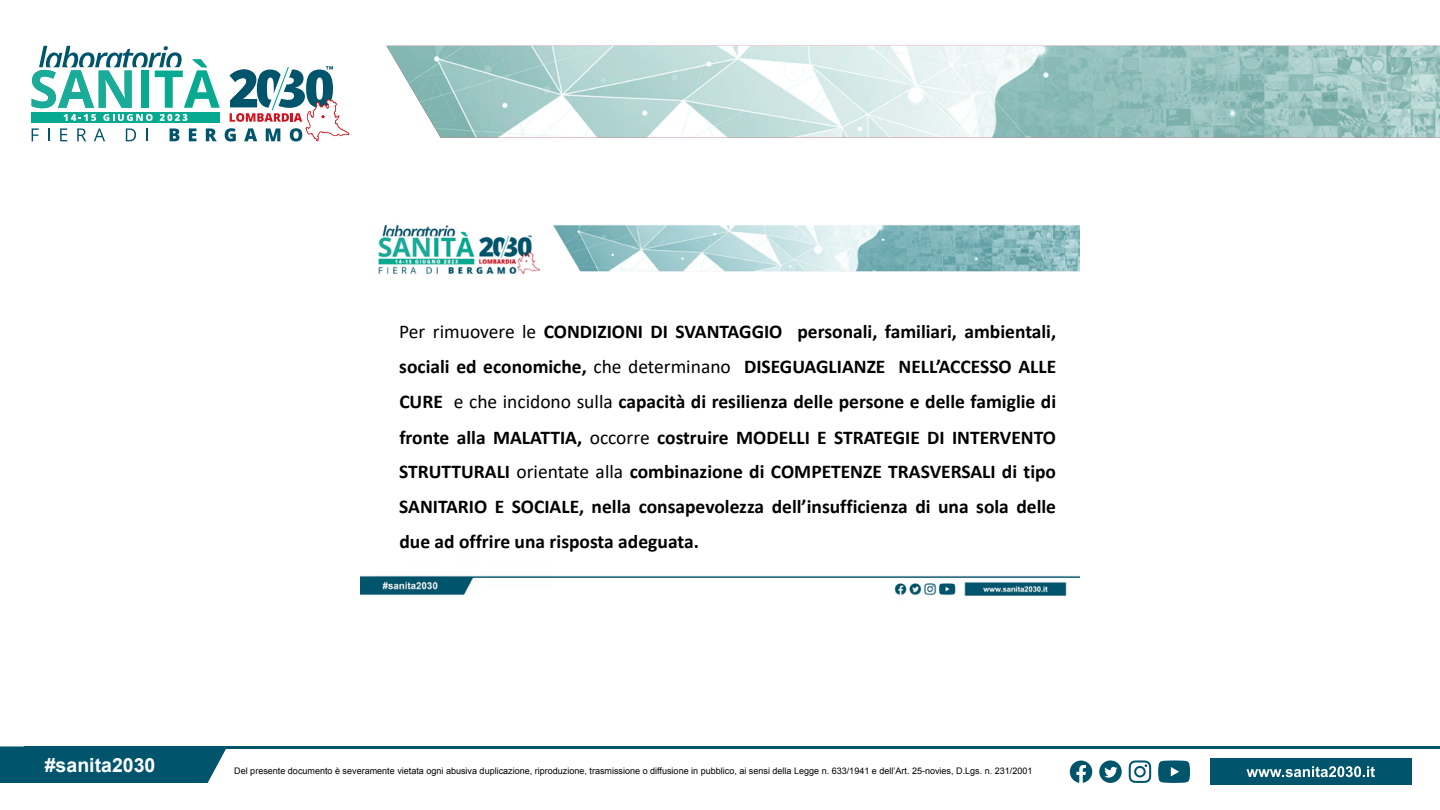
<style>
.page{position:relative;width:1440px;height:810px;background:#fff}
.page>*{position:absolute;margin:0;border:0;box-sizing:border-box;transform-origin:0 0}
.t1{font:700 19.5px/35.1px "Calibri";color:#000;text-align:justify}
.t2{font:700 19.5px "Arial";color:#fff}
.t3{font:9px "Arial";color:#000}
.s1{font-weight:400}
</style>
<div class="page">
<img style="left:386px;top:46px;width:1054px;height:92px">
<svg style="left:32px;top:46px;width:317px;height:95px"></svg>
<div style="left:0;top:746px;width:226px;height:37px;background:#00546b"></div>
<div style="left:1210px;top:759px;width:201px;height:26px;background:#00546b"></div>
<hr style="left:24px;top:746px;width:1416px;height:3px;background:#00546b">
<svg style="left:1247px;top:766px;width:128px;height:11px"></svg>
<svg style="left:1129px;top:760px;width:22px;height:23px"></svg>
<svg style="left:1158px;top:760px;width:32px;height:23px"></svg>
<svg style="left:1070px;top:761px;width:22px;height:22px"></svg>
<svg style="left:1099px;top:760px;width:23px;height:23px"></svg>
<img style="left:360px;top:224px;width:720px;height:372px">
<p class="t1" style="left:399px;top:313px;width:658px"><span class="s1">Per rimuovere le</span> CONDIZIONI DI SVANTAGGIO personali, familiari, ambientali, sociali ed economiche, <span class="s1">che determinano</span> DISEGUAGLIANZE NELL’ACCESSO ALLE CURE <span class="s1">e che incidono sulla</span> capacità di resilienza delle persone e delle famiglie di fronte alla MALATTIA, <span class="s1">occorre</span> costruire MODELLI E STRATEGIE DI INTERVENTO STRUTTURALI <span class="s1">orientate alla</span> combinazione di COMPETENZE TRASVERSALI di tipo SANITARIO E SOCIALE, nella consapevolezza dell’insufficienza di una sola delle due ad offrire una risposta adeguata.</p>
<p class="t2" style="left:45px;top:752px;width:112px">#sanita2030</p>
<p class="t3" style="left:234px;top:765px;width:800px">Del presente documento è severamente vietata ogni abusiva duplicazione, riproduzione, trasmissione o diffusione in pubblico, ai sensi della Legge n. 633/1941 e dell’Art. 25-novies, D.Lgs. n. 231/2001</p>
</div>
